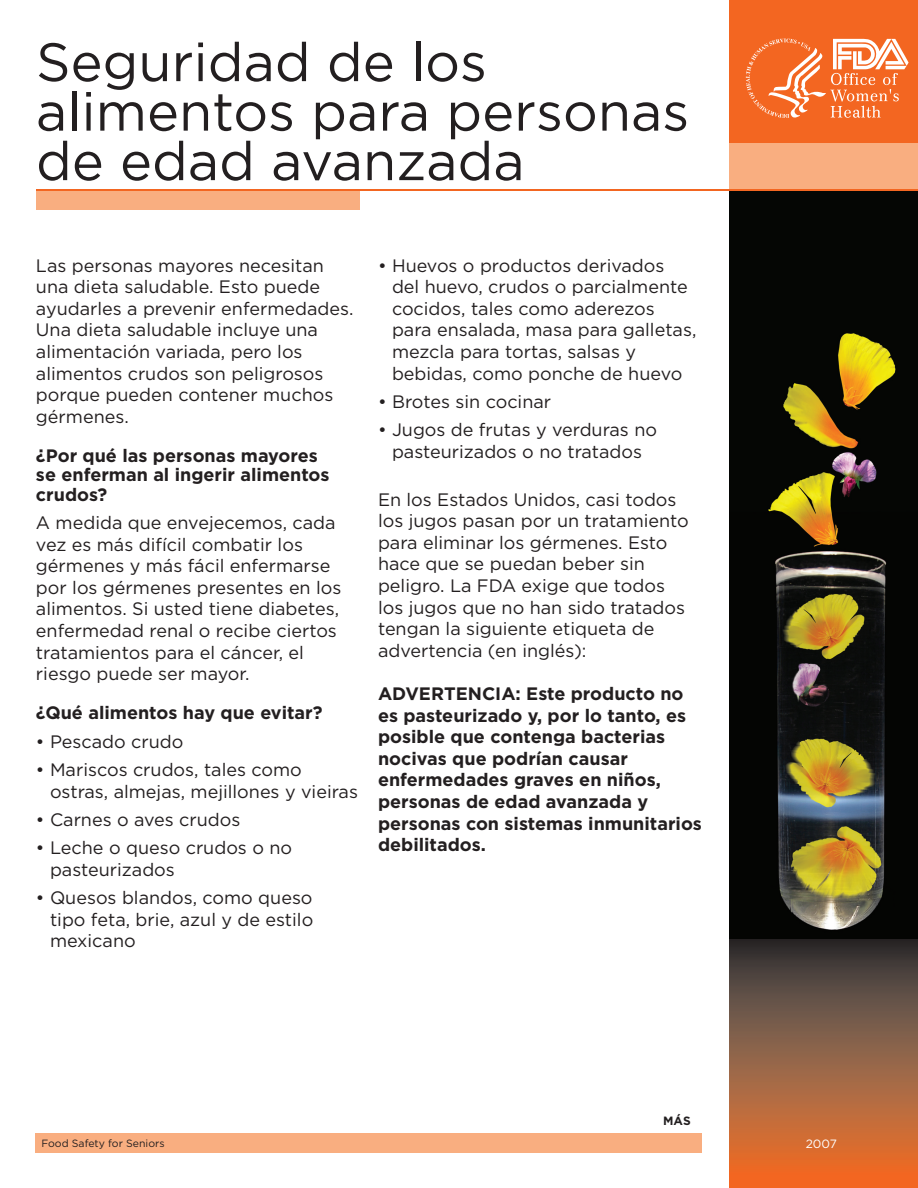
<style>
.page{position:relative;width:918px;height:1188px;background:#fff}
.page>*{position:absolute;margin:0;border:0;box-sizing:border-box;transform-origin:0 0}
.Title__2_Lines{font:54px/49.5px "Gotham";color:#231f20}
.Bulleted_Answers{font:18px/21.6px "Gotham";color:#231f20}
.Bulleted_Answers-2{font:700 18px/21.6px "Gotham";color:#231f20}
.Bold_Questions{font:700 18px/19.5px "Gotham";color:#231f20}
.Bulleted_Answers-3{font:12px "Gotham";color:#fff}
.Bulleted_Answers-4{font:700 12px "Gotham";color:#231f20}
.Bulleted_Answers-5{font:10.5px "Gotham";color:#231f20}
</style>
<div class="page">
<img style="left:729px;top:190px;width:189px;height:750px">
<svg style="left:729px;top:940px;width:189px;height:248px;background:#955c3c"></svg>
<div style="left:36px;top:1134px;width:666px;height:19px;background:#f9ae80"></div>
<div style="left:36px;top:190px;width:324px;height:19px;background:#f9ae80"></div>
<div style="left:729px;top:0;width:189px;height:145px;background:#f36621"></div>
<svg style="left:746px;top:39px;width:163px;height:79px"></svg>
<div style="left:729px;top:143px;width:189px;height:47px;background:#f9ae80"></div>
<hr style="left:36px;top:189px;width:882px;height:1px;background:#f36621">
<p class="Title__2_Lines" style="left:36px;top:36px;width:655px">Seguridad de los alimentos para personas de edad avanzada</p>
<p class="Bulleted_Answers" style="left:36px;top:254px;width:319px">Las personas mayores necesitan una dieta saludable. Esto puede ayudarles a prevenir enfermedades.<br>Una dieta saludable incluye una alimentación variada, pero los alimentos crudos son peligrosos porque pueden contener muchos gérmenes.</p>
<p class="Bold_Questions" style="left:36px;top:445px;width:295px">¿Por qué las personas mayores se enferman al ingerir alimentos crudos?</p>
<p class="Bulleted_Answers" style="left:36px;top:512px;width:307px">A medida que envejecemos, cada vez es más difícil combatir los gérmenes y más fácil enfermarse por los gérmenes presentes en los alimentos. Si usted tiene diabetes, enfermedad renal o recibe ciertos tratamientos para el cáncer, el riesgo puede ser mayor.</p>
<p class="Bold_Questions" style="left:36px;top:703px;width:288px">¿Qué alimentos hay que evitar?</p>
<p class="Bulleted_Answers" style="left:36px;top:730px;width:149px">• Pescado crudo</p>
<p class="Bulleted_Answers" style="left:50px;top:759px;width:309px;text-indent:-14px">• Mariscos crudos, tales como ostras, almejas, mejillones y vieiras</p>
<p class="Bulleted_Answers" style="left:36px;top:808px;width:206px">• Carnes o aves crudos</p>
<p class="Bulleted_Answers" style="left:50px;top:837px;width:244px;text-indent:-14px">• Leche o queso crudos o no pasteurizados</p>
<p class="Bulleted_Answers" style="left:50px;top:887px;width:265px;text-align:justify;text-indent:-14px">• Quesos blandos, como queso tipo feta, brie, azul y de estilo mexicano</p>
<p class="Bulleted_Answers" style="left:392px;top:254px;width:306px;text-indent:-14px">• Huevos o productos derivados<br>del huevo, crudos o parcialmente cocidos, tales como aderezos para ensalada, masa para galletas, mezcla para tortas, salsas y bebidas, como ponche de huevo</p>
<p class="Bulleted_Answers" style="left:378px;top:390px;width:175px">• Brotes sin cocinar</p>
<p class="Bulleted_Answers" style="left:378px;top:419px;width:281px;text-align:center">• Jugos de frutas y verduras no pasteurizados o no tratados</p>
<p class="Bulleted_Answers" style="left:378px;top:488px;width:312px">En los Estados Unidos, casi todos los jugos pasan por un tratamiento para eliminar los gérmenes. Esto hace que se puedan beber sin peligro. La FDA exige que todos los jugos que no han sido tratados tengan la siguiente etiqueta de advertencia (en inglés):</p>
<p class="Bulleted_Answers-2" style="left:378px;top:682px;width:326px">ADVERTENCIA: Este producto no es pasteurizado y, por lo tanto, es posible que contenga bacterias nocivas que podrían causar enfermedades graves en niños, personas de edad avanzada y personas con sistemas inmunitarios debilitados.</p>
<p class="Bulleted_Answers-5" style="left:41px;top:1138px;width:125px">Food Safety for Seniors</p>
<p class="Bulleted_Answers-4" style="left:663px;top:1113px;width:29px">MÁS</p>
<p class="Bulleted_Answers-3" style="left:806px;top:1138px;width:33px">2007</p>
</div>
